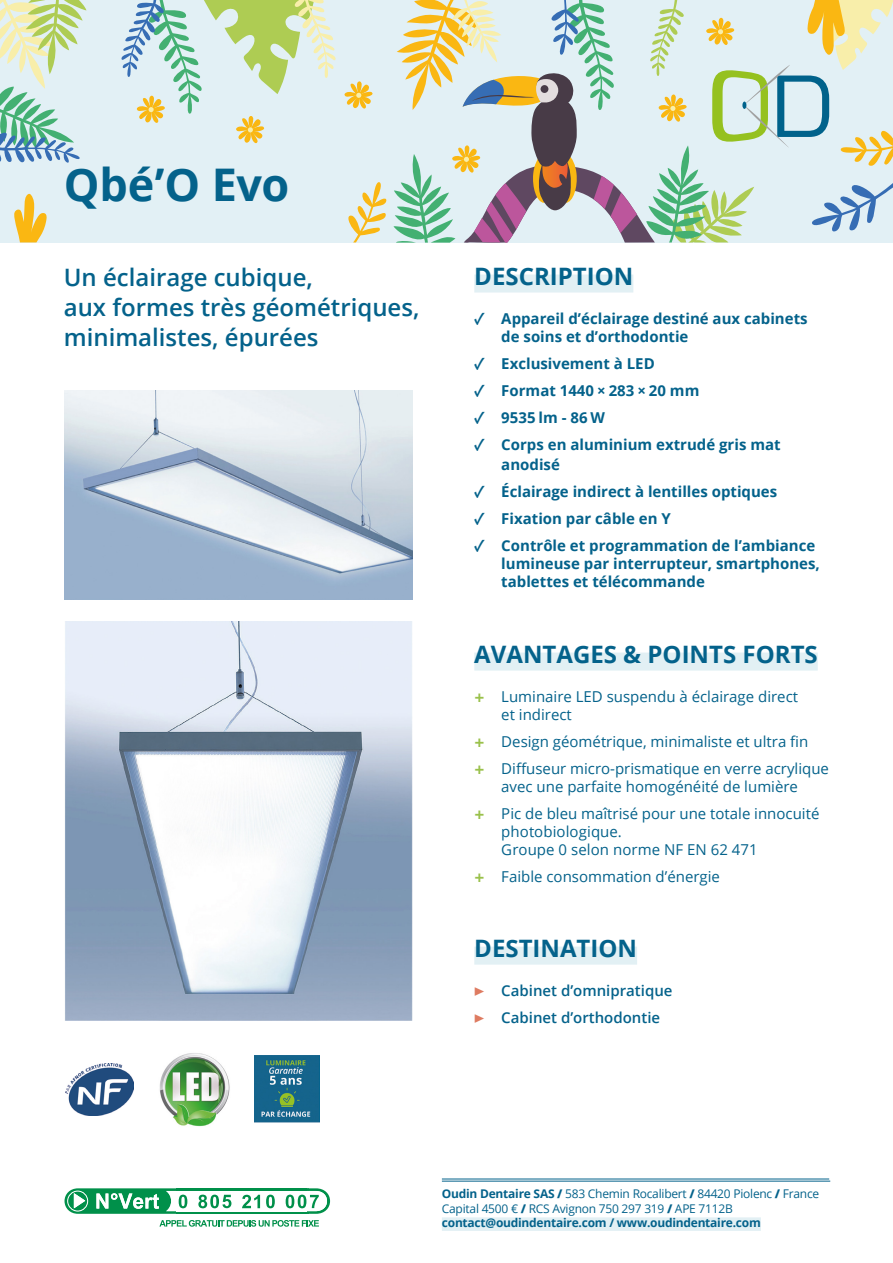
<style>
.page{position:relative;width:893px;height:1263px;background:#fff}
.page>*{position:absolute;margin:0;border:0;box-sizing:border-box;transform-origin:0 0}
.t1{font:700 45px "Open Sans";letter-spacing:-.01em;color:#04628b}
.t2{font:600 24px/30px "Open Sans";color:#04628b}
.t3{font:700 24px "Open Sans";color:#04628b}
.t4{font:700 15px/18px "Open Sans";color:#04628b}
.t5{font:15px/18px "Open Sans";color:#04628b}
.t6{font:600 15px/27px "Open Sans";color:#04628b}
.t7{font:12px/14.4px "Open Sans";letter-spacing:-.02em;color:#04628b}
.s1{font-family:"Acumin Pro"}
.s2{font-family:"Acumin Pro";font-weight:700;color:#9ac14b}
.s3{font-family:"Acumin Pro";color:#de7b61}
.s4{font-weight:700}
.s5{font-weight:800}
</style>
<div class="page">
<div style="left:0;top:0;width:893px;height:243px;background:#e2f0f5"></div>
<svg style="left:64px;top:1188px;width:267px;height:39px"></svg>
<svg style="left:348px;top:182px;width:38px;height:60px"></svg>
<svg style="left:344px;top:81px;width:29px;height:28px"></svg>
<svg style="left:121px;top:0;width:215px;height:143px"></svg>
<svg style="left:14px;top:194px;width:33px;height:48px"></svg>
<svg style="left:393px;top:0;width:500px;height:243px"></svg>
<svg style="left:0;top:0;width:86px;height:163px"></svg>
<div style="left:442px;top:1217px;width:319px;height:14px;background:#e2f0f4"></div>
<hr style="left:442px;top:1178px;width:387px;height:1px;background:#04628b">
<img style="left:255px;top:1056px;width:65px;height:67px">
<img style="left:65px;top:1064px;width:69px;height:51px">
<img style="left:159px;top:1053px;width:71px;height:74px">
<div style="left:474px;top:275px;width:159px;height:18px;background:#e2f0f4"></div>
<div style="left:474px;top:653px;width:344px;height:18px;background:#e2f0f4"></div>
<div style="left:474px;top:947px;width:163px;height:18px;background:#e2f0f4"></div>
<img style="left:65px;top:621px;width:347px;height:399px">
<img style="left:64px;top:390px;width:348px;height:209px">
<hr style="left:442px;top:1181px;width:388px;height:1px;background:#04628b">
<h1 class="t1" style="left:64px;top:153px;width:227px">Qbé’O Evo</h1>
<h2 class="t2" style="left:64px;top:261px;width:357px">Un éclairage cubique,<br>aux formes très géométriques, minimalistes, épurées</h2>
<h2 class="t3" style="left:474px;top:259px;width:161px">DESCRIPTION</h2>
<p class="t4" style="left:501px;top:309px;width:308px;text-indent:-27px"><span class="s1">✓</span> Appareil d’éclairage destiné aux cabinets de soins et d’orthodontie</p>
<p class="t4" style="left:474px;top:354px;width:182px"><span class="s1">✓</span> Exclusivement à LED</p>
<p class="t4" style="left:474px;top:381px;width:227px"><span class="s1">✓</span> Format 1440 × 283 × 20 mm</p>
<p class="t4" style="left:474px;top:408px;width:132px"><span class="s1">✓</span> 9535 lm - 86 W</p>
<p class="t4" style="left:501px;top:435px;width:281px;line-height:19.5px;text-indent:-27px"><span class="s1">✓</span> Corps en aluminium extrudé gris mat anodisé</p>
<p class="t4" style="left:474px;top:482px;width:304px"><span class="s1">✓</span> Éclairage indirect à lentilles optiques</p>
<p class="t4" style="left:474px;top:509px;width:198px"><span class="s1">✓</span> Fixation par câble en Y</p>
<p class="t4" style="left:501px;top:536px;width:320px;text-indent:-27px"><span class="s1">✓</span> Contrôle et programmation de l’ambiance lumineuse par interrupteur, smartphones, tablettes et télécommande</p>
<h2 class="t3" style="left:474px;top:637px;width:345px">AVANTAGES &amp; POINTS FORTS</h2>
<p class="t5" style="left:501px;top:687px;width:298px;text-indent:-27px"><span class="s2">+</span> Luminaire LED suspendu à éclairage direct et indirect</p>
<p class="t5" style="left:474px;top:728px;width:356px;line-height:27px"><span class="s2">+</span> Design géométrique, minimaliste et ultra fin<br><span class="s2">+</span> Diffuseur micro-prismatique en verre acrylique</p>
<p class="t5" style="left:474px;top:773px;width:347px;line-height:27px;text-align:center">avec une parfaite homogénéité de lumière<br><span class="s2">+</span> Pic de bleu maîtrisé pour une totale innocuité</p>
<p class="t5" style="left:501px;top:822px;width:258px">photobiologique.<br>Groupe 0 selon norme NF EN 62 471</p>
<p class="t5" style="left:474px;top:867px;width:247px"><span class="s2">+</span> Faible consommation d’énergie</p>
<h2 class="t3" style="left:474px;top:931px;width:164px">DESTINATION</h2>
<p class="t6" style="left:474px;top:977px;width:200px"><span class="s3">▶</span> Cabinet d’omnipratique <span class="s3">▶</span> Cabinet d’orthodontie</p>
<p class="t7" style="left:442px;top:1186px;width:379px"><span class="s4">Oudin Dentaire SAS</span> <span class="s5">/</span> 583 Chemin Rocalibert <span class="s5">/</span> 84420 Piolenc <span class="s5">/</span> France<br>Capital 4500 € <span class="s5">/</span> RCS Avignon 750 297 319 <span class="s5">/</span> APE 7112B <span class="s4">contact@oudindentaire.com / www.oudindentaire.com</span></p>
</div>
